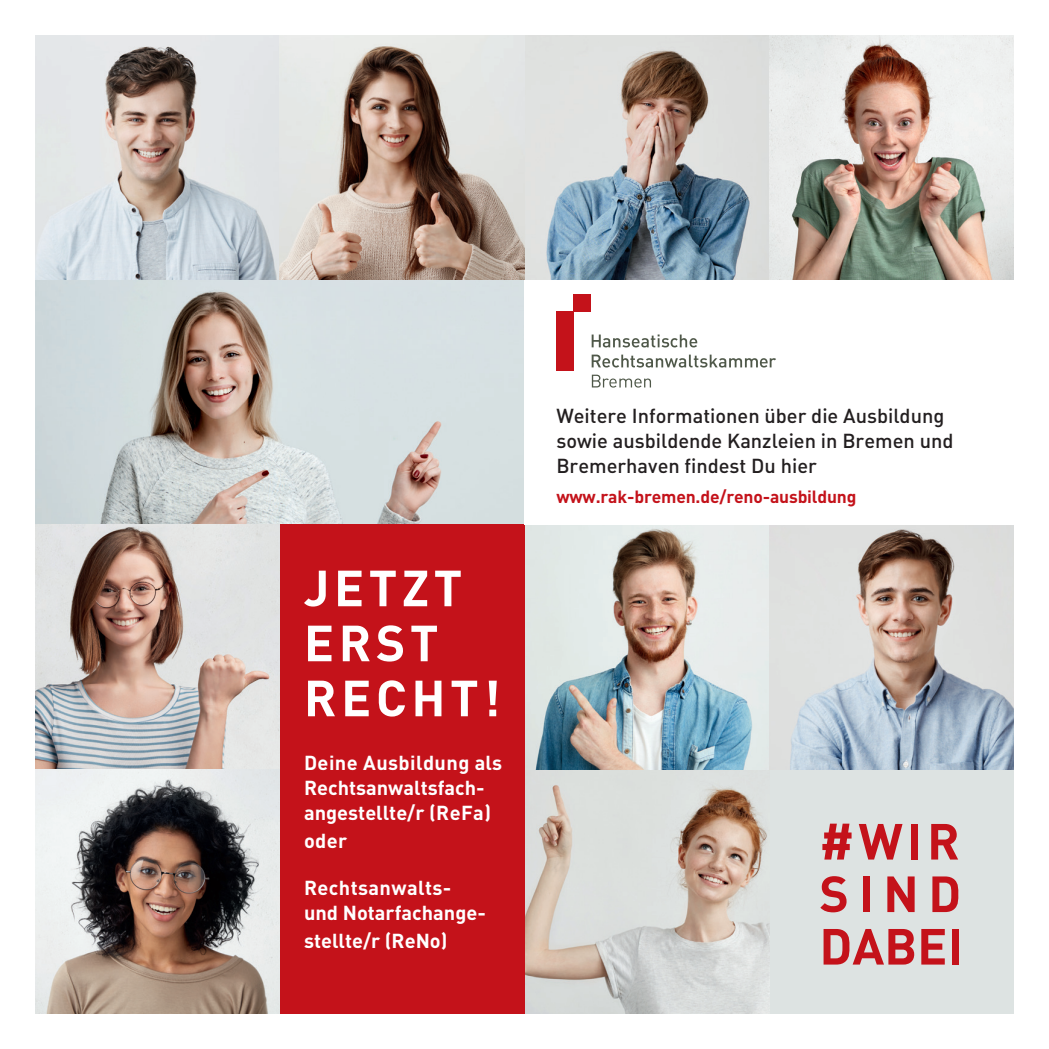
<style>
.page{position:relative;width:1049px;height:1049px;background:#fff}
.page>*{position:absolute;margin:0;border:0;box-sizing:border-box;transform-origin:0 0}
.t1{font:700 50px/55px "DIN";letter-spacing:.09em;color:#fff}
.t2{font:700 50px/52.5px "DIN";letter-spacing:.09em;color:#c4121a;text-align:justify}
.t3{font:700 20px/25px "DIN";color:#fff}
.t4{font:20px/25px "DIN Medium Alternate";color:#231f20}
.t5{font:700 17.5px "DIN";letter-spacing:-.01em;color:#c4121a}
</style>
<div class="page">
<img style="left:35px;top:280px;width:489px;height:244px">
<img style="left:35px;top:524px;width:245px;height:489px">
<img style="left:35px;top:35px;width:978px;height:245px">
<div style="left:769px;top:769px;width:244px;height:244px;background:#dde3e2"></div>
<img style="left:524px;top:525px;width:245px;height:488px">
<img style="left:769px;top:525px;width:244px;height:245px">
<div style="left:280px;top:524px;width:244px;height:489px;background:#c4121a"></div>
<svg style="left:592px;top:334px;width:105px;height:13px"></svg>
<svg style="left:592px;top:355px;width:184px;height:12px"></svg>
<svg style="left:592px;top:375px;width:59px;height:13px"></svg>
<div style="left:556px;top:312px;width:17px;height:59px;background:#c4121a"></div>
<div style="left:573px;top:295px;width:18px;height:17px;background:#c4121a"></div>
<h1 class="t1" style="left:304px;top:558px;width:198px">JETZT<br>ERST<br>RECHT!</h1>
<p class="t3" style="left:304px;top:750px;width:200px">Deine Ausbildung als<br>Rechtsanwaltsfach&shy;angestellte/r (ReFa)</p>
<p class="t3" style="left:304px;top:827px;width:45px">oder</p>
<p class="t3" style="left:304px;top:875px;width:183px">Rechtsanwalts&shy;und Notarfachange-</p>
<p class="t3" style="left:304px;top:927px;width:145px">stellte/r (ReNo)</p>
<p class="t4" style="left:556px;top:402px;width:399px">Weitere Informationen über die Ausbildung sowie ausbildende Kanzleien in Bremen und<br>Bremerhaven findest Du hier</p>
<p class="t5" style="left:556px;top:485px;width:302px">www.rak-bremen.de/reno-ausbildung</p>
<h1 class="t2" style="left:819px;top:813px;width:145px">#WIR SIND DABEI</h1>
</div>
